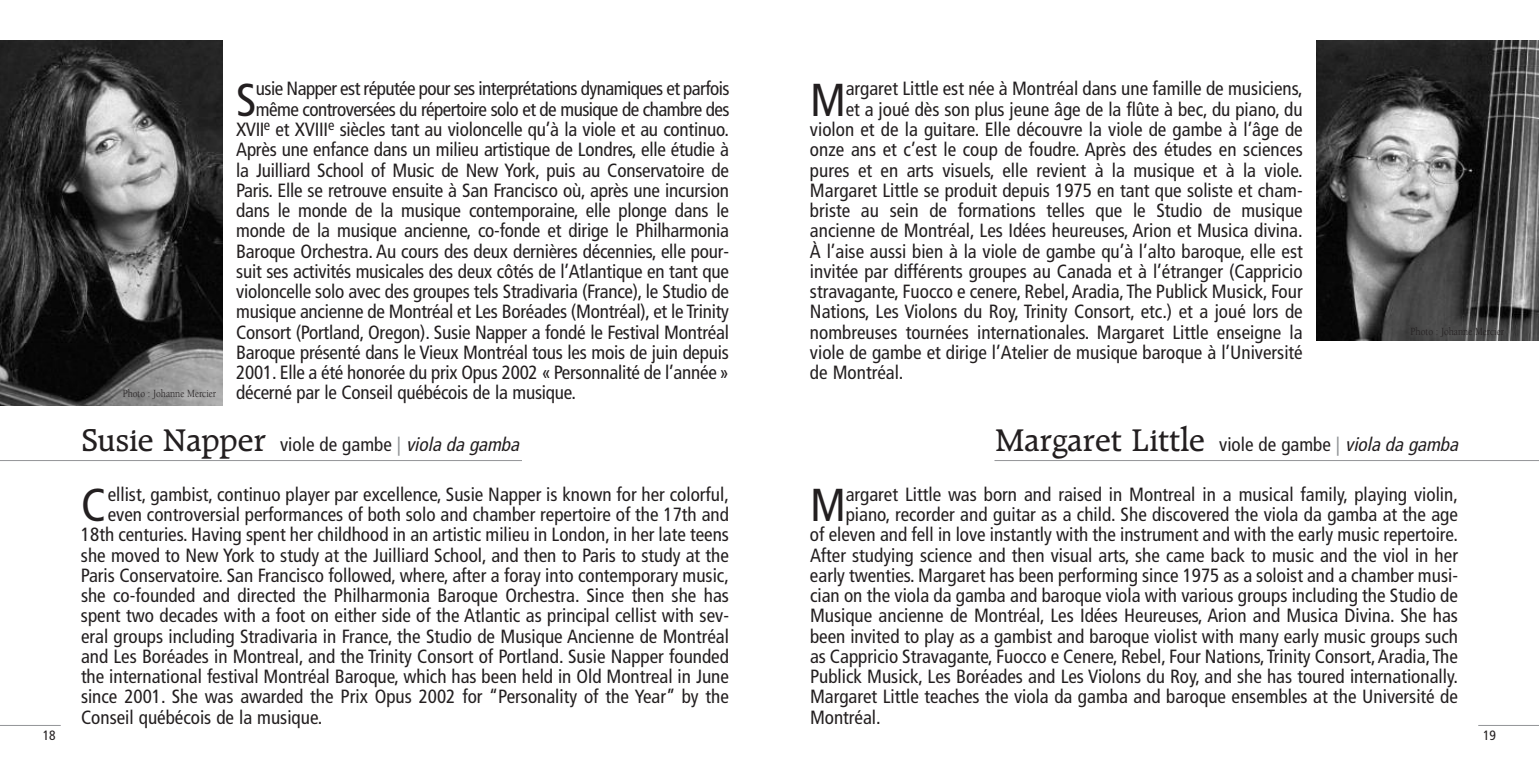
<style>
.page{position:relative;width:1539px;height:766px;background:#fff}
.page>*{position:absolute;margin:0;border:0;box-sizing:border-box;transform-origin:0 0}
.t1{font:condensed 46.12px "Frutiger";color:#231f20}
.t2{font:500 33.75px "Raleigh";color:#231f20}
.t3{font:condensed 19.12px "Frutiger";color:#231f20}
.t4{font:condensed 19.12px "Frutiger";letter-spacing:-.03em;color:#231f20}
.t5{font:condensed 13.5px "Frutiger";color:#231f20}
.t6{font:11.25px "Berkeley";color:#231f20;scale:.85 1}
.s1{font-family:"Raleigh";font-weight:500;font-stretch:normal;font-size:33.75px}
.s2{color:#939598}
.s3{font-style:italic}
.s4{font-family:"Frutiger";font-weight:400;font-stretch:condensed;font-size:19.12px}
.s5{font-family:"Frutiger";font-weight:400;font-stretch:condensed;font-size:19.12px;color:#939598}
.s6{font-family:"Frutiger";font-weight:400;font-style:italic;font-stretch:condensed;font-size:19.12px}
</style>
<div class="page">
<hr style="left:1478px;top:724px;width:61px;height:1px;background:#939598">
<hr style="left:0;top:724px;width:61px;height:1px;background:#939598">
<img style="left:0;top:40px;width:223px;height:365px">
<img style="left:1316px;top:40px;width:223px;height:300px">
<hr style="left:0;top:460px;width:522px;height:1px;background:#939598">
<hr style="left:994px;top:460px;width:545px;height:1px;background:#939598">
<h1 class="t1" style="left:236px;top:81px;width:22px">S</h1>
<p class="t4" style="left:256px;top:81px;width:475px">usie Napper est réputée pour ses interprétations dynamiques et parfois</p>
<h1 class="t1" style="left:810px;top:81px;width:37px">M</h1>
<p class="t3" style="left:846px;top:81px;width:459px">argaret Little est née à Montréal dans une famille de musiciens,</p>
<p class="t3" style="left:846px;top:101px;width:459px">et a joué dès son plus jeune âge de la flûte à bec, du piano, du</p>
<p class="t3" style="left:810px;top:121px;width:494px">violon et de la guitare. Elle découvre la viole de gambe à l’âge de</p>
<p class="t3" style="left:810px;top:142px;width:494px">onze ans et c’est le coup de foudre. Après des études en sciences</p>
<p class="t3" style="left:810px;top:162px;width:494px">pures et en arts visuels, elle revient à la musique et à la viole.</p>
<p class="t3" style="left:810px;top:182px;width:494px">Margaret Little se produit depuis 1975 en tant que soliste et cham-</p>
<p class="t3" style="left:810px;top:202px;width:494px">briste au sein de formations telles que le Studio de musique</p>
<p class="t3" style="left:810px;top:223px;width:494px">ancienne de Montréal, Les Idées heureuses, Arion et Musica divina.</p>
<p class="t3" style="left:810px;top:243px;width:494px">À l’aise aussi bien à la viole de gambe qu’à l’alto baroque, elle est</p>
<p class="t3" style="left:810px;top:263px;width:494px">invitée par différents groupes au Canada et à l’étranger (Cappricio</p>
<p class="t3" style="left:810px;top:283px;width:494px">stravagante, Fuocco e cenere, Rebel,Aradia, The Publick Musick, Four</p>
<p class="t3" style="left:810px;top:304px;width:494px">Nations, Les Violons du Roy, Trinity Consort, etc.) et a joué lors de</p>
<p class="t3" style="left:810px;top:324px;width:494px">nombreuses tournées internationales. Margaret Little enseigne la</p>
<p class="t3" style="left:810px;top:344px;width:494px">viole de gambe et dirige l’Atelier de musique baroque à l’Université</p>
<p class="t3" style="left:810px;top:364px;width:95px">de Montréal.</p>
<p class="t4" style="left:256px;top:101px;width:475px">même controversées du répertoire solo et de musique de chambre des</p>
<p class="t3" style="left:236px;top:122px;width:494px">XVII<sup>e</sup> et XVIII<sup>e</sup> siècles tant au violoncelle qu’à la viole et au continuo.</p>
<p class="t3" style="left:236px;top:142px;width:494px">Après une enfance dans un milieu artistique de Londres, elle étudie à</p>
<p class="t3" style="left:236px;top:162px;width:494px">la Juilliard School of Music de New York, puis au Conservatoire de</p>
<p class="t3" style="left:236px;top:182px;width:494px">Paris. Elle se retrouve ensuite à San Francisco où, après une incursion</p>
<p class="t3" style="left:236px;top:202px;width:494px">dans le monde de la musique contemporaine, elle plonge dans le</p>
<p class="t3" style="left:236px;top:223px;width:494px">monde de la musique ancienne, co-fonde et dirige le Philharmonia</p>
<p class="t3" style="left:236px;top:243px;width:494px">Baroque Orchestra. Au cours des deux dernières décennies, elle pour-</p>
<p class="t3" style="left:236px;top:263px;width:494px">suit ses activités musicales des deux côtés de l’Atlantique en tant que</p>
<p class="t3" style="left:236px;top:283px;width:494px">violoncelle solo avec des groupes tels Stradivaria (France), le Studio de</p>
<p class="t3" style="left:236px;top:304px;width:494px">musique ancienne de Montréal et Les Boréades (Montréal), et le Trinity</p>
<p class="t3" style="left:236px;top:324px;width:494px">Consort (Portland, Oregon). Susie Napper a fondé le Festival Montréal</p>
<p class="t3" style="left:236px;top:344px;width:494px">Baroque présenté dans le Vieux Montréal tous les mois de juin depuis</p>
<p class="t3" style="left:236px;top:364px;width:494px">2001. Elle a été honorée du prix Opus 2002 « Personnalité de l’année»</p>
<p class="t3" style="left:236px;top:385px;width:341px">décerné par le Conseil québécois de la musique.</p>
<p class="t6" style="left:1411px;top:327px;width:111px">Photo : Johanne Mercier</p>
<p class="t6" style="left:123px;top:389px;width:111px">Photo : Johanne Mercier</p>
<p class="t3" style="left:81px;top:436px;width:443px"><span class="s1">Susie Napper</span> viole de gambe <span class="s2">|</span> <span class="s3">violadagamba</span></p>
<h2 class="t2" style="left:995px;top:426px;width:468px">Margaret Little <span class="s4">viole de gambe</span> <span class="s5">|</span> <span class="s6">violadagamba</span></h2>
<h1 class="t1" style="left:81px;top:486px;width:26px">C</h1>
<p class="t3" style="left:108px;top:486px;width:623px">ellist, gambist, continuo player par excellence, Susie Napper is known for her colorful,</p>
<p class="t3" style="left:108px;top:506px;width:623px">even controversial performances of both solo and chamber repertoire of the 17th and</p>
<p class="t3" style="left:81px;top:526px;width:650px">18th centuries. Having spent her childhood in an artistic milieu in London, in her late teens</p>
<p class="t3" style="left:81px;top:547px;width:650px">she moved to New York to study at the Juilliard School, and then to Paris to study at the</p>
<p class="t3" style="left:81px;top:567px;width:650px">Paris Conservatoire. San Francisco followed, where, after a foray into contemporary music,</p>
<p class="t3" style="left:81px;top:587px;width:649px">she co-founded and directed the Philharmonia Baroque Orchestra. Since then she has</p>
<p class="t3" style="left:81px;top:607px;width:650px">spent two decades with a foot on either side of the Atlantic as principal cellist with sev-</p>
<p class="t3" style="left:81px;top:628px;width:650px">eral groups including Stradivaria in France, the Studio de Musique Ancienne de Montréal</p>
<p class="t3" style="left:81px;top:648px;width:650px">and Les Boréades in Montreal, and the Trinity Consort of Portland. Susie Napper founded</p>
<p class="t3" style="left:81px;top:668px;width:650px">the international festival Montréal Baroque, which has been held in Old Montreal in June</p>
<p class="t3" style="left:81px;top:688px;width:650px">since 2001. She was awarded the Prix Opus 2002 for “Personality of the Year” by the</p>
<p class="t3" style="left:81px;top:709px;width:243px">Conseil québécois de la musique.</p>
<h1 class="t1" style="left:810px;top:486px;width:37px">M</h1>
<p class="t3" style="left:846px;top:486px;width:614px">argaret Little was born and raised in Montreal in a musical family, playing violin,</p>
<p class="t3" style="left:846px;top:506px;width:614px">piano, recorder and guitar as a child. She discovered the viola da gamba at the age</p>
<p class="t3" style="left:810px;top:526px;width:650px">of eleven and fell in love instantly with the instrument and with the early music repertoire.</p>
<p class="t3" style="left:810px;top:547px;width:650px">After studying science and then visual arts, she came back to music and the viol in her</p>
<p class="t3" style="left:810px;top:567px;width:650px">early twenties. Margaret has been performing since 1975 as a soloist and a chamber musi-</p>
<p class="t3" style="left:810px;top:587px;width:649px">cian on the viola da gamba and baroque viola with various groups including the Studio de</p>
<p class="t3" style="left:810px;top:607px;width:650px">Musique ancienne de Montréal, Les Idées Heureuses, Arion and Musica Divina. She has</p>
<p class="t3" style="left:810px;top:628px;width:650px">been invited to play as a gambist and baroque violist with many early music groups such</p>
<p class="t3" style="left:810px;top:648px;width:650px">as Cappricio Stravagante, Fuocco e Cenere, Rebel, Four Nations, Trinity Consort,Aradia, The</p>
<p class="t3" style="left:810px;top:668px;width:650px">Publick Musick, Les Boréades and Les Violons du Roy, and she has toured internationally.</p>
<p class="t3" style="left:810px;top:688px;width:649px">Margaret Little teaches the viola da gamba and baroque ensembles at the Université de</p>
<p class="t3" style="left:810px;top:709px;width:72px">Montréal.</p>
<p class="t5" style="left:43px;top:729px;width:14px">18</p>
<p class="t5" style="left:1483px;top:729px;width:14px">19</p>
</div>
